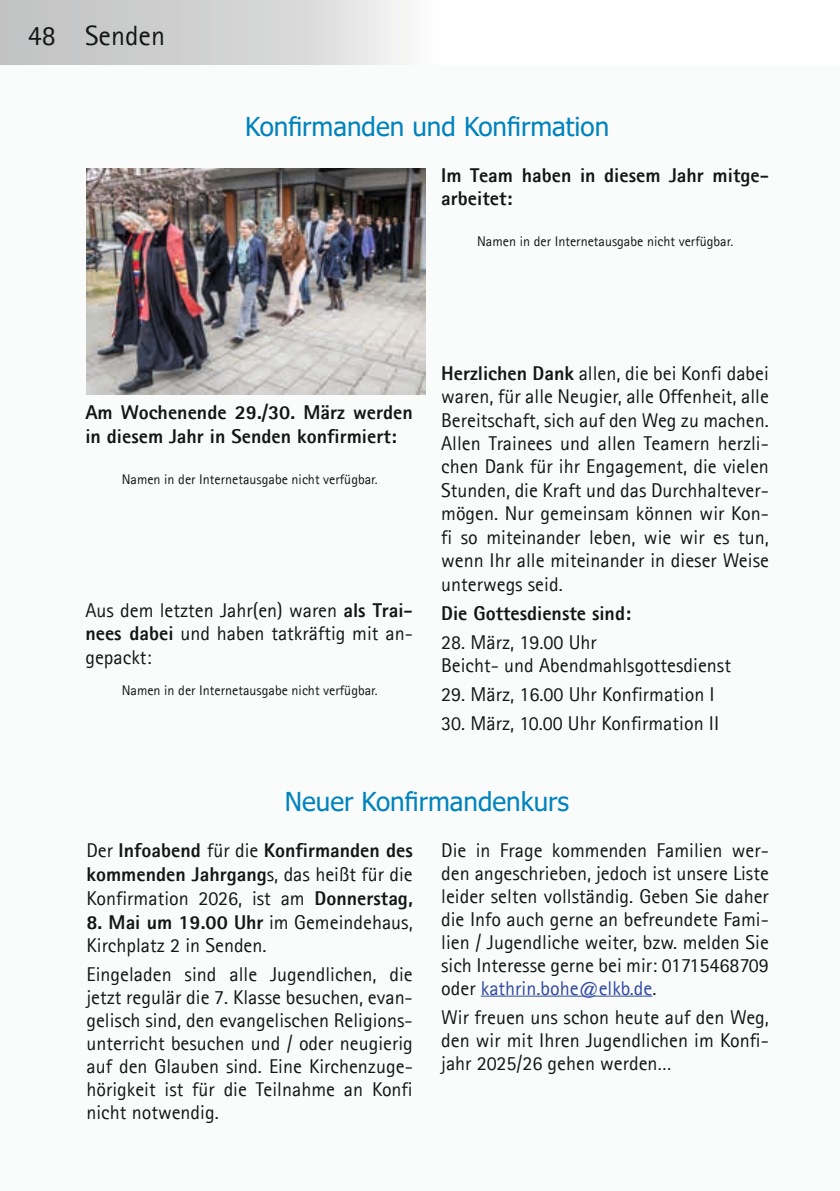
<style>
.page{position:relative;width:840px;height:1191px;background:#fff}
.page>*{position:absolute;margin:0;border:0;box-sizing:border-box;transform-origin:0 0}
.t1{font:28px "Agfa Rotis Sans Serif";color:#141515}
.t2{font:26px "Tahoma";color:#0083bd}
.t3{font:20px/23px "Agfa Rotis Sans Serif";color:#141515;text-align:justify}
.t4{font:800 20px/23.4px "Agfa Rotis Sans Serif";color:#141515}
.t5{font:14px "Agfa Rotis Sans Serif";color:#141515}
.s1{font-weight:800}
.s2{font-weight:400}
.s3{color:#2f49a2}
</style>
<div class="page">
<svg style="left:0;top:0;width:406px;height:65px;background:#d3d3d4"></svg>
<div style="left:0;top:66px;width:839px;height:1125px;background:#fafbfb"></div>
<img style="left:87px;top:168px;width:338px;height:226px">
<hr style="left:480px;top:995px;width:172px;height:1px;background:#2f49a2">
<h1 class="t1" style="left:28px;top:19px;width:139px">48 Senden</h1>
<h2 class="t2" style="left:245px;top:109px;width:365px">Konfirmanden und Konfirmation</h2>
<p class="t4" style="left:441px;top:163px;width:329px">Im Team haben in diesem Jahr mitge&shy;arbeitet:</p>
<p class="t5" style="left:477px;top:233px;width:257px">Namen in der Internetausgabe nicht verfügbar.</p>
<p class="t4" style="left:85px;top:400px;width:329px">Am Wochenende 29./30. März werden in diesem Jahr in Senden konfirmiert:</p>
<p class="t5" style="left:122px;top:471px;width:257px">Namen in der Internetausgabe nicht verfügbar.</p>
<p class="t3" style="left:85px;top:598px;width:329px">Aus dem letzten Jahr(en) waren <span class="s1">als Trai&shy;nees dabei</span> und haben tatkräftig mit an&shy;gepackt:</p>
<p class="t5" style="left:122px;top:681px;width:257px">Namen in der Internetausgabe nicht verfügbar.</p>
<p class="t3" style="left:441px;top:361px;width:329px"><span class="s1">Herzlichen Dank</span> allen, die bei Konfi dabei waren, für alle Neugier, alle Offenheit, alle Bereitschaft, sich auf den Weg zu machen.<br>Allen Trainees und allen Teamern herzli&shy;chen Dank für ihr Engagement, die vielen Stunden, die Kraft und das Durchhaltever&shy;mögen. Nur gemeinsam können wir Kon&shy;fi so miteinander leben, wie wir es tun, wenn Ihr alle miteinander in dieser Weise unterwegs seid.</p>
<p class="t4" style="left:441px;top:601px;width:191px">Die Gottesdienste sind:</p>
<p class="t3" style="left:441px;top:630px;width:291px">28. März, 19.00 Uhr<br>Beicht- und Abendmahlsgottesdienst</p>
<p class="t3" style="left:441px;top:682px;width:275px">29. März, 16.00 Uhr Konfirmation I</p>
<p class="t3" style="left:441px;top:712px;width:279px">30. März, 10.00 Uhr Konfirmation II</p>
<h2 class="t2" style="left:284px;top:784px;width:286px">Neuer Konfirmandenkurs</h2>
<p class="t4" style="left:86px;top:838px;width:327px;line-height:24px;text-align:justify"><span class="s2">Der</span> Infoabend <span class="s2">für die</span> Konfirmanden des kommenden Jahrgang<span class="s2">s, das heißt für die Konfirmation 2026, ist am</span> Donnerstag,</p>
<p class="t3" style="left:86px;top:910px;width:327px"><span class="s1">8. Mai um 19.00 Uhr</span> im Gemeindehaus,<br>Kirchplatz 2 in Senden.</p>
<p class="t3" style="left:86px;top:962px;width:328px">Eingeladen sind alle Jugendlichen, die jetzt regulär die 7. Klasse besuchen, evan&shy;gelisch sind, den evangelischen Religions&shy;unterricht besuchen und / oder neugierig auf den Glauben sind. Eine Kirchenzuge&shy;hörigkeit ist für die Teilnahme an Konfi nicht notwendig.</p>
<p class="t3" style="left:441px;top:838px;width:329px">Die in Frage kommenden Familien wer&shy;den angeschrieben, jedoch ist unsere Liste leider selten vollständig. Geben Sie daher die Info auch gerne an befreundete Fami&shy;lien / Jugendliche weiter, bzw. melden Sie sich Interesse gerne bei mir: 01715468709 oder <span class="s3">kathrin.bohe@elkb.de</span>.</p>
<p class="t3" style="left:441px;top:1005px;width:329px">Wir freuen uns schon heute auf den Weg, den wir mit Ihren Jugendlichen im Konfi&shy;jahr 2025/26 gehen werden…</p>
</div>
